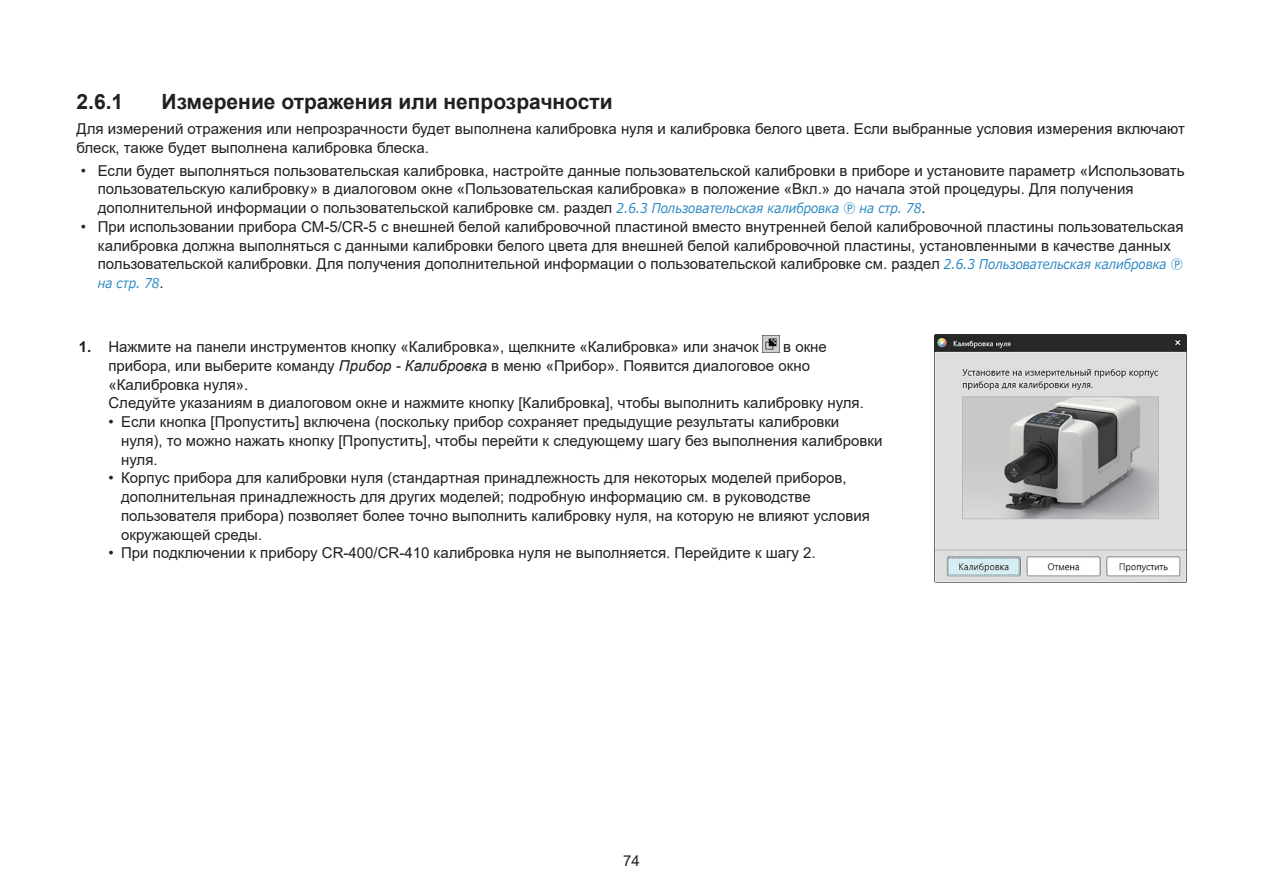
<style>
.page{position:relative;width:1263px;height:893px;background:#fff}
.page>*{position:absolute;margin:0;border:0;box-sizing:border-box;transform-origin:0 0}
.t1{font:700 21px "Arial";color:#231f20}
.t2{font:15px/18.8px "Arial";color:#231f20}
.t3{font:italic 13.5px "Meiryo";color:#2585c1;scale:.9 1}
.s1{font-family:"Meiryo";font-style:italic;font-size:13.5px;color:#2585c1}
.s2{font-family:"Arial";font-style:normal;font-size:15px;color:#231f20}
.s3{font-weight:700}
.s4{font-style:italic}
</style>
<div class="page">
<img style="left:763px;top:336px;width:16px;height:16px">
<img style="left:934px;top:334px;width:252px;height:249px">
<h1 class="t1" style="left:77px;top:87px;width:48px">2.6.1</h1>
<h1 class="t1" style="left:162px;top:87px;width:453px">Измерение отражения или непрозрачности</h1>
<p class="t2" style="left:77px;top:119px;width:1110px">Для измерений отражения или непрозрачности будет выполнена калибровка нуля и калибровка белого цвета. Если выбранные условия измерения включают блеск, также будет выполнена калибровка блеска.</p>
<p class="t2" style="left:98px;top:161px;width:1088px;text-indent:-17px">• Если будет выполняться пользовательская калибровка, настройте данные пользовательской калибровки в приборе и установите параметр «Использовать пользовательскую калибровку» в диалоговом окне «Пользовательская калибровка» в положение «Вкл.» до начала этой процедуры. Для получения дополнительной информации о пользовательской калибровке см. раздел <span class="s1">2.6.3 Пользовательская калибровка Ⓟ на стр. 78</span>.</p>
<p class="t2" style="left:98px;top:217px;width:1087px;text-indent:-17px">• При использовании прибора CM-5/CR-5 с внешней белой калибровочной пластиной вместо внутренней белой калибровочной пластины пользовательская калибровка должна выполняться с данными калибровки белого цвета для внешней белой калибровочной пластины, установленными в качестве данных пользовательской калибровки. Для получения дополнительной информации о пользовательской калибровке см. раздел <span class="s1">2.6.3 Пользовательская калибровка Ⓟ</span></p>
<p class="t3" style="left:98px;top:274px;width:75px">на стр. 78<span class="s2">.</span></p>
<p class="t2" style="left:79px;top:337px;width:681px"><span class="s3">1.</span> Нажмите на панели инструментов кнопку «Калибровка», щелкните «Калибровка» или значок</p>
<p class="t2" style="left:108px;top:337px;width:757px;text-indent:675px">в окне прибора, или выберите команду <span class="s4">Прибор - Калибровка</span> в меню «Прибор». Появится диалоговое окно «Калибровка нуля».<br>Следуйте указаниям в диалоговом окне и нажмите кнопку [Калибровка], чтобы выполнить калибровку нуля.</p>
<p class="t2" style="left:121px;top:412px;width:763px;text-indent:-13px">• Если кнопка [Пропустить] включена (поскольку прибор сохраняет предыдущие результаты калибровки нуля), то можно нажать кнопку [Пропустить], чтобы перейти к следующему шагу без выполнения калибровки нуля.</p>
<p class="t2" style="left:121px;top:469px;width:750px;text-indent:-13px">• Корпус прибора для калибровки нуля (стандартная принадлежность для некоторых моделей приборов, дополнительная принадлежность для других моделей; подробную информацию см. в руководстве пользователя прибора) позволяет более точно выполнить калибровку нуля, на которую не влияют условия окружающей среды.</p>
<p class="t2" style="left:108px;top:544px;width:709px">• При подключении к прибору CR-400/CR-410 калибровка нуля не выполняется. Перейдите к шагу 2.</p>
<p class="t2" style="left:623px;top:851px;width:18px">74</p>
</div>
